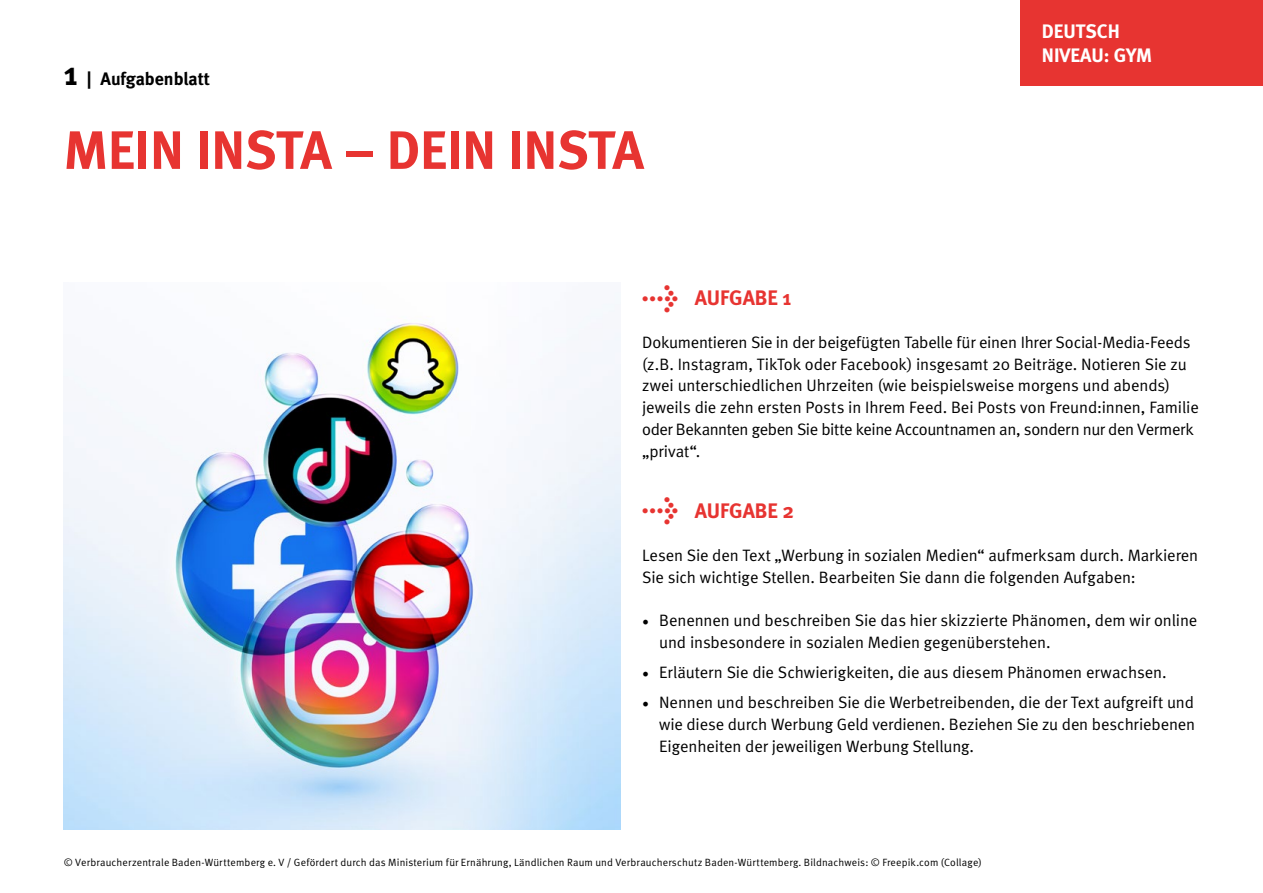
<style>
.page{position:relative;width:1263px;height:893px;background:#fff}
.page>*{position:absolute;margin:0;border:0;box-sizing:border-box;transform-origin:0 0}
.t1{font:700 54px "Meta";color:#e73431}
.t2{font:700 21px "Meta";color:#e73431}
.t3{font:700 19.5px/24.8px "Meta";color:#fff}
.t4{font:700 18px "Meta";color:#000}
.t5{font:16.5px/21.8px "Meta Normal";letter-spacing:-.005em;color:#000}
.t6{font:10.5px "Meta Normal";letter-spacing:.015em;color:#000}
.s1{font-size:33px}
.s2{font-family:"Meta Bold Expert";font-weight:400;font-size:30px}
.s3{font-family:"Minion Pro";font-size:18px}
</style>
<div class="page">
<img style="left:64px;top:302px;width:557px;height:527px">
<div style="left:1020px;top:0;width:243px;height:85px;background:#e73431"></div>
<p class="t4" style="left:64px;top:68px;width:148px"><span class="s1">1</span> | Aufgabenblatt</p>
<h1 class="t1" style="left:64px;top:119px;width:582px">MEIN INSTA – DEIN INSTA</h1>
<p class="t3" style="left:1042px;top:18px;width:112px">DEUTSCH<br>NIVEAU: GYM</p>
<p class="t2" style="left:642px;top:286px;width:151px"><span class="s2">l</span> AUFGABE 1</p>
<p class="t5" style="left:642px;top:331px;width:558px">Dokumentieren Sie in der beigefügten Tabelle für einen Ihrer Social-Media-Feeds (z.B. Instagram, TikTok oder Facebook) insgesamt 20 Beiträge. Notieren Sie zu zwei unterschiedlichen Uhrzeiten (wie beispielsweise morgens und abends) jeweils die zehn ersten Posts in Ihrem Feed. Bei Posts von Freund:innen, Familie oder Bekannten geben Sie bitte keine Accountnamen an, sondern nur den Vermerk „privat“.</p>
<p class="t2" style="left:642px;top:498px;width:153px"><span class="s2">l</span> AUFGABE 2</p>
<p class="t5" style="left:642px;top:544px;width:558px">Lesen Sie den Text „Werbung in sozialen Medien“ aufmerksam durch. Markieren<br>Sie sich wichtige Stellen. Bearbeiten Sie dann die folgenden Aufgaben:</p>
<p class="t5" style="left:659px;top:609px;width:540px;text-indent:-17px"><span class="s3">•</span> Benennen und beschreiben Sie das hier skizzierte Phänomen, dem wir online und insbesondere in sozialen Medien gegenüberstehen.</p>
<p class="t5" style="left:642px;top:661px;width:526px"><span class="s3">•</span> Erläutern Sie die Schwierigkeiten, die aus diesem Phänomen erwachsen.</p>
<p class="t5" style="left:659px;top:691px;width:537px;text-align:justify;text-indent:-17px"><span class="s3">•</span> Nennen und beschreiben Sie die Werbetreibenden, die der Text aufgreift und wie diese durch Werbung Geld verdienen. Beziehen Sie zu den beschriebenen Eigenheiten der jeweiligen Werbung Stellung.</p>
<p class="t6" style="left:64px;top:856px;width:919px">© Verbraucherzentrale Baden-Württemberg e. V / Gefördert durch das Ministerium für Ernährung, Ländlichen Raum und Verbraucherschutz Baden-Württemberg. Bildnachweis: © Freepik.com (Collage)</p>
</div>
